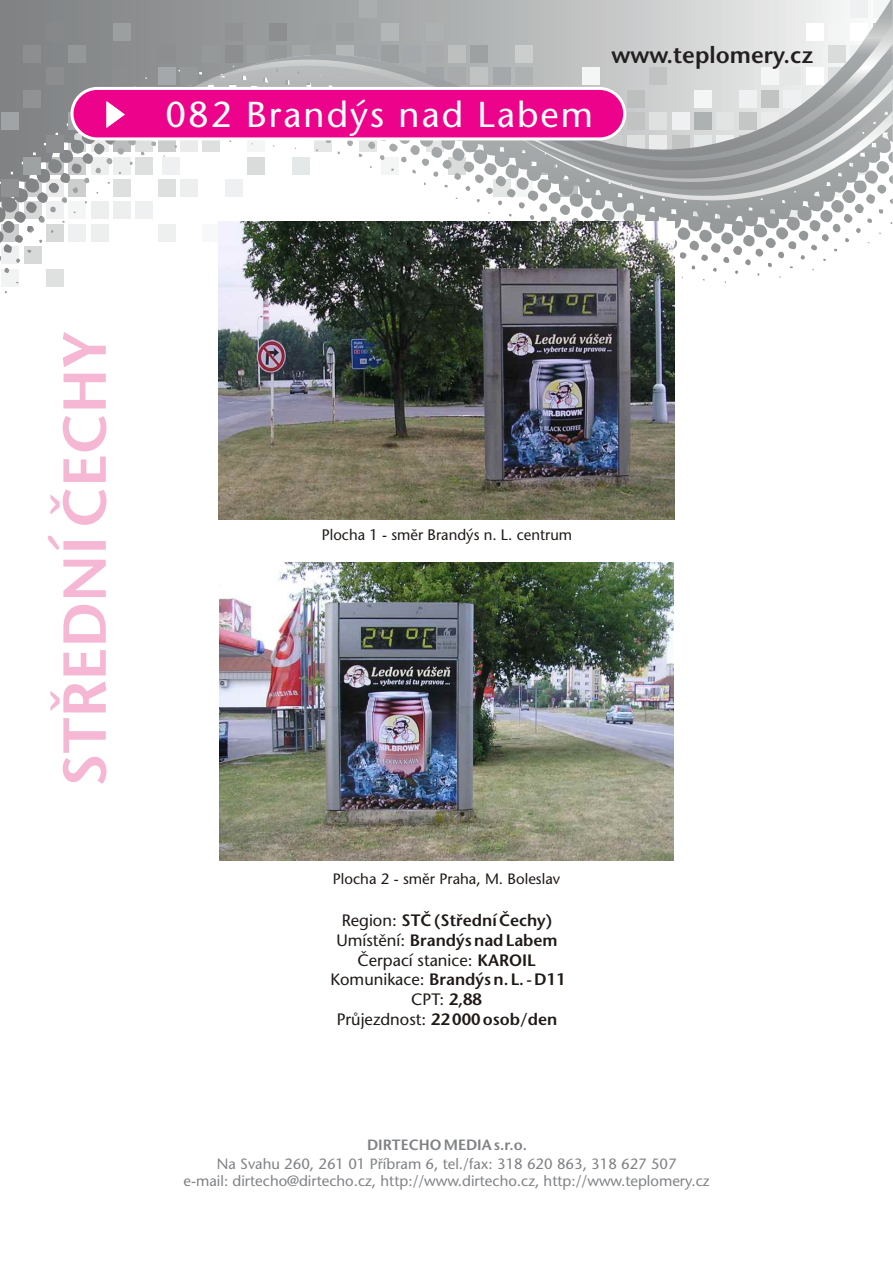
<style>
.page{position:relative;width:893px;height:1263px;background:#fff}
.page>*{position:absolute;margin:0;border:0;box-sizing:border-box;transform-origin:0 0}
.t1{font:600 60.6px "Stone Sans CE";color:#f6b7d4}
.t2{font:36px "Stone Sans CE";letter-spacing:.055em;color:#fff}
.t3{font:600 23.25px "Stone Sans CE";color:#231f20}
.t4{font:600 16.5px/19.8px "Stone Sans CE";color:#1f1a17;text-align:center}
.t5{font:15.15px "Stone Sans CE";color:#1f1a17}
.t6{font:15px "Stone Sans CE";color:#1f1a17}
.t7{font:14.85px/17.5px "Stone Sans CE";color:#808285;text-align:center}
.t8{font:600 14.85px "Stone Sans CE";color:#808285}
.s1{font-weight:400}
</style>
<div class="page">
<div style="left:46px;top:269px;width:18px;height:18px;background:#dfe0e0"></div>
<div style="left:24px;top:246px;width:18px;height:18px;background:#d7d8d8"></div>
<svg style="left:2px;top:246px;width:17px;height:18px"></svg>
<div style="left:2px;top:269px;width:17px;height:18px;background:#f2f4f4"></div>
<svg style="left:0;top:0;width:870px;height:243px"></svg>
<div style="left:113px;top:23px;width:18px;height:18px;background:#9c9fa0"></div>
<div style="left:46px;top:23px;width:18px;height:18px;background:#86888a"></div>
<div style="left:202px;top:45px;width:18px;height:18px;background:#96999a"></div>
<div style="left:158px;top:45px;width:17px;height:18px;background:#8c8e8f"></div>
<div style="left:24px;top:45px;width:17px;height:18px;background:#8c8e8f"></div>
<div style="left:68px;top:45px;width:18px;height:18px;background:#959899"></div>
<div style="left:180px;top:68px;width:18px;height:17px;background:#96999a"></div>
<div style="left:46px;top:68px;width:18px;height:17px;background:#8b8d8f"></div>
<div style="left:158px;top:68px;width:17px;height:17px;background:#a4a8aa"></div>
<div style="left:113px;top:68px;width:18px;height:17px;background:#8b8d8f"></div>
<div style="left:24px;top:90px;width:17px;height:18px;background:#909293"></div>
<svg style="left:68px;top:112px;width:8px;height:18px"></svg>
<div style="left:46px;top:135px;width:18px;height:17px;background:#8c8e8f"></div>
<div style="left:24px;top:157px;width:17px;height:18px;background:#9fa2a3"></div>
<div style="left:1px;top:179px;width:18px;height:18px;background:#909193"></div>
<div style="left:1px;top:112px;width:18px;height:18px;background:#a1a4a6"></div>
<svg style="left:206px;top:175px;width:306px;height:21px"></svg>
<svg style="left:206px;top:0;width:687px;height:175px"></svg>
<svg style="left:459px;top:24px;width:434px;height:142px"></svg>
<svg style="left:512px;top:189px;width:381px;height:45px"></svg>
<svg style="left:475px;top:79px;width:418px;height:110px"></svg>
<div style="left:71px;top:87px;width:555px;height:53px;background:#ed028c;border:3px solid #fff;border-radius:25px"></div>
<svg style="left:106px;top:101px;width:19px;height:27px"></svg>
<img style="left:219px;top:221px;width:455px;height:298px">
<img style="left:219px;top:563px;width:455px;height:297px">
<h2 class="t2" style="left:166px;top:100px;width:429px">082 Brandýs nad Labem</h2>
<h3 class="t3" style="left:611px;top:46px;width:203px">www.teplomery.cz</h3>
<h1 class="t1" style="left:61px;top:787px;width:458px;rotate:-90deg">STŘEDNÍČECHY</h1>
<p class="t5" style="left:322px;top:529px;width:252px">Plocha 1 - směr Brandýs n. L. centrum</p>
<p class="t6" style="left:333px;top:873px;width:229px">Plocha 2 - směr Praha, M. Boleslav</p>
<p class="t4" style="left:330px;top:912px;width:237px"><span class="s1">Region:</span> STČ (Střední Čechy)<br><span class="s1">Umístění:</span> Brandýs nad Labem<br><span class="s1">Čerpací stanice:</span> KAROIL<br><span class="s1">Komunikace:</span> Brandýs n. L. - D11<br><span class="s1">CPT:</span> 2,88<br><span class="s1">Průjezdnost:</span> 22 000 osob/den</p>
<p class="t8" style="left:367px;top:1138px;width:161px">DIRTECHOMEDIA s.r.o.</p>
<p class="t7" style="left:184px;top:1156px;width:527px">Na Svahu 260, 261 01 Příbram 6, tel./fax: 318 620 863, 318 627 507<br>e-mail: dirtecho@dirtecho.cz, http://www.dirtecho.cz, http://www.teplomery.cz</p>
</div>
